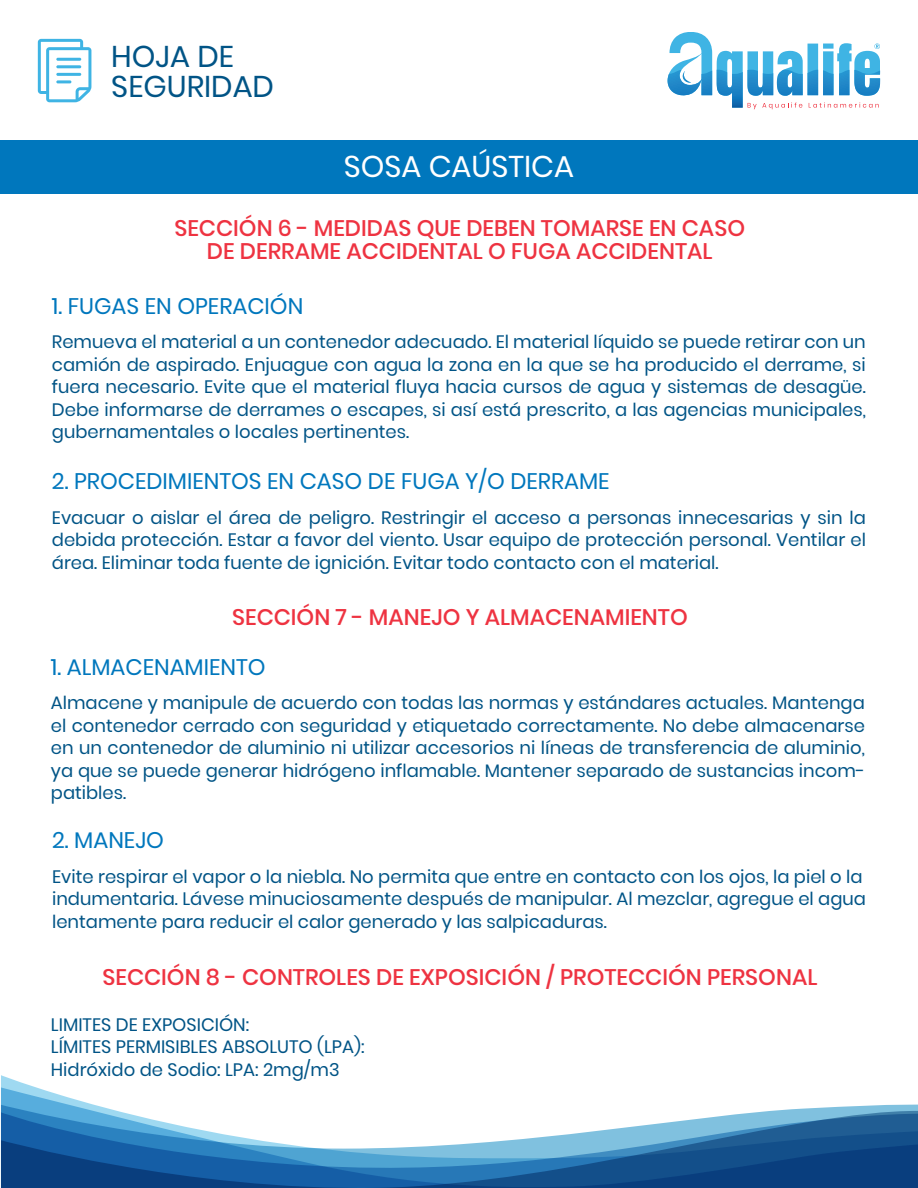
<style>
.page{position:relative;width:918px;height:1188px;background:#fff}
.page>*{position:absolute;margin:0;border:0;box-sizing:border-box;transform-origin:0 0}
.t1{font:30px/30px "Poppins";color:#015486}
.t2{font:30px "Poppins";color:#fff}
.t3{font:500 22.5px/22.5px "Poppins";color:#ee3341;text-align:center}
.t4{font:22.5px "Poppins";color:#0077bd}
.t5{font:18px/22.5px "Poppins";color:#015486;text-align:justify}
</style>
<div class="page">
<svg style="left:1px;top:1087px;width:917px;height:18px"></svg>
<svg style="left:1px;top:1105px;width:917px;height:6px"></svg>
<svg style="left:1px;top:1111px;width:917px;height:77px"></svg>
<div style="left:0;top:140px;width:918px;height:54px;background:#0077bd"></div>
<svg style="left:38px;top:39px;width:53px;height:63px"></svg>
<svg style="left:668px;top:32px;width:212px;height:77px"></svg>
<h1 class="t1" style="left:111px;top:41px;width:164px">HOJA DE<br>SEGURIDAD</h1>
<h1 class="t2" style="left:344px;top:149px;width:232px">SOSA CAÚSTICA</h1>
<p class="t3" style="left:174px;top:217px;width:572px">SECCIÓN 6 - MEDIDAS QUE DEBEN TOMARSE EN CASO<br>DE DERRAME ACCIDENTAL O FUGA ACCIDENTAL</p>
<p class="t4" style="left:52px;top:293px;width:253px">1. FUGAS EN OPERACIÓN</p>
<p class="t5" style="left:52px;top:331px;width:816px">Remueva el material a un contenedor adecuado. El material líquido se puede retirar con un camión de aspirado. Enjuague con agua la zona en la que se ha producido el derrame, si fuera necesario. Evite que el material fluya hacia cursos de agua y sistemas de desagüe.<br>Debe informarse de derrames o escapes, si así está prescrito, a las agencias municipales, gubernamentales o locales pertinentes.</p>
<p class="t4" style="left:52px;top:468px;width:559px">2. PROCEDIMIENTOS EN CASO DE FUGA Y/O DERRAME</p>
<p class="t5" style="left:52px;top:506px;width:816px">Evacuar o aislar el área de peligro. Restringir el acceso a personas innecesarias y sin la debida protección. Estar a favor del viento. Usar equipo de protección personal. Ventilar el área. Eliminar toda fuente de ignición. Evitar todo contacto con el material.</p>
<p class="t3" style="left:232px;top:606px;width:457px">SECCIÓN 7 - MANEJO Y ALMACENAMIENTO</p>
<p class="t4" style="left:51px;top:654px;width:216px">1. ALMACENAMIENTO</p>
<p class="t5" style="left:51px;top:692px;width:816px">Almacene y manipule de acuerdo con todas las normas y estándares actuales. Mantenga el contenedor cerrado con seguridad y etiquetado correctamente. No debe almacenarse en un contenedor de aluminio ni utilizar accesorios ni líneas de transferencia de aluminio, ya que se puede generar hidrógeno inflamable. Mantener separado de sustancias incom&shy;patibles.</p>
<p class="t4" style="left:52px;top:827px;width:113px">2. MANEJO</p>
<p class="t5" style="left:52px;top:865px;width:815px;text-align:left">Evite respirar el vapor o la niebla. No permita que entre en contacto con los ojos, la piel o la indumentaria. Lávese minuciosamente después de manipular. Al mezclar, agregue el agua lentamente para reducir el calor generado y las salpicaduras.</p>
<p class="t3" style="left:102px;top:966px;width:716px">SECCIÓN 8 - CONTROLES DE EXPOSICIÓN / PROTECCIÓN PERSONAL</p>
<p class="t5" style="left:51px;top:1013px;width:315px;text-align:left">LIMITES DE EXPOSICIÓN:<br>LÍMITES PERMISIBLES ABSOLUTO (LPA):<br>Hidróxido de Sodio: LPA: 2mg/m3</p>
</div>
